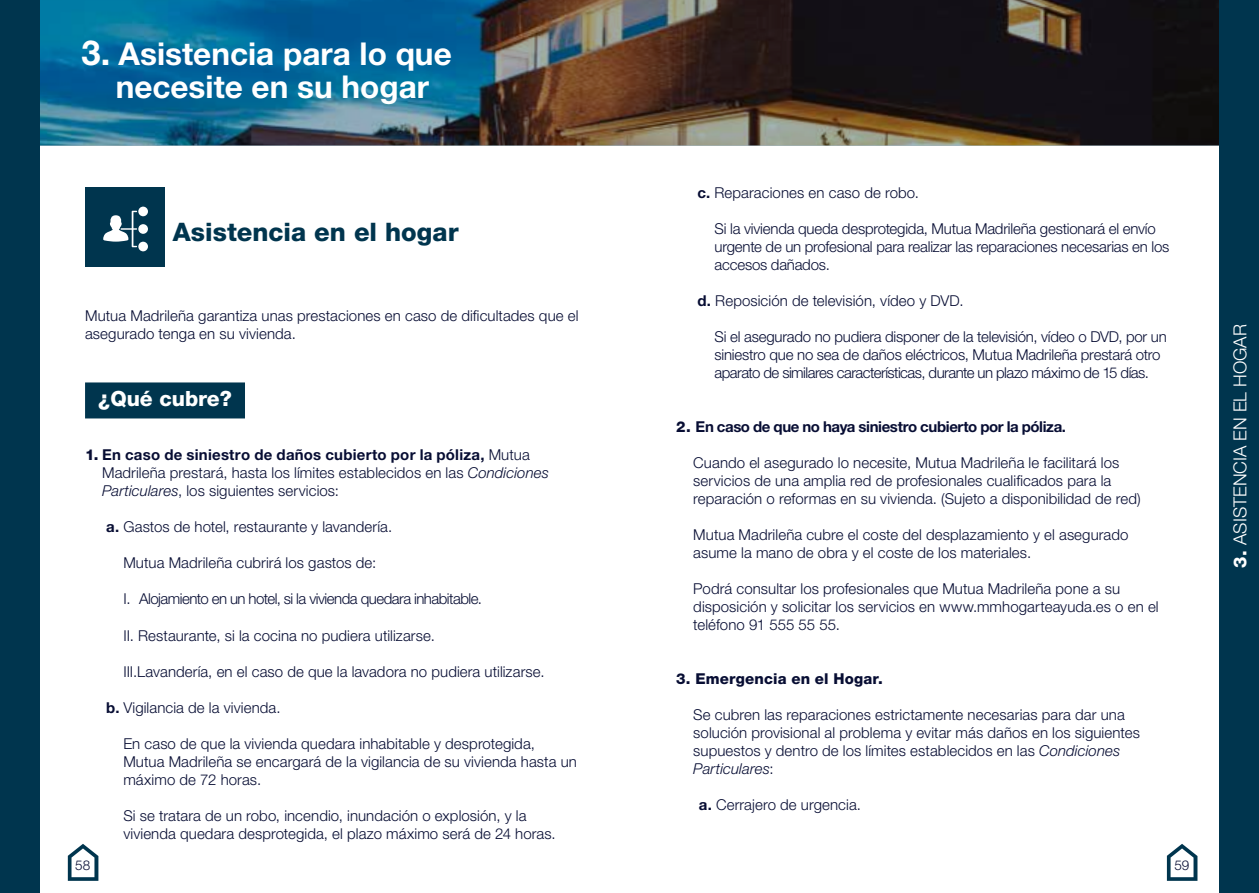
<style>
.page{position:relative;width:1259px;height:893px;background:#fff}
.page>*{position:absolute;margin:0;border:0;box-sizing:border-box;transform-origin:0 0}
.t1{font:700 31.5px/33px "Helvetica Neue LT Std";color:#fff;text-align:center}
.t2{font:800 25.5px "Helvetica Neue LT Std";color:#00354e}
.t3{font:800 21px "Helvetica Neue LT Std";color:#fff}
.t4{font:300 18px "Helvetica Neue LT Std";color:#fff}
.t5{font:300 15px/18px "Helvetica Neue LT Std";letter-spacing:.005em;color:#070d33}
.t6{font:300 15px/18px "Helvetica Neue LT Std";letter-spacing:-.015em;color:#070d33}
.t7{font:300 15px "Helvetica Neue LT Std";letter-spacing:-.035em;color:#070d33}
.t8{font:700 15px "Helvetica Neue LT Std";letter-spacing:-.025em;color:#070d33}
.t9{font:800 15px "Helvetica Neue LT Std";letter-spacing:.01em;color:#070d33}
.t10{font:300 13.5px "Helvetica Neue LT Std";color:#070d33}
.s1{font-size:34.5px}
.s2{font-weight:700}
.s3{font-weight:800}
.s4{font-style:italic}
</style>
<div class="page">
<img style="left:39px;top:0;width:1180px;height:145px">
<div style="left:1219px;top:0;width:40px;height:893px;background:#00354e"></div>
<div style="left:0;top:0;width:39px;height:893px;background:#00354e"></div>
<div style="left:85px;top:382px;width:160px;height:36px;background:#00354e"></div>
<div style="left:85px;top:187px;width:80px;height:80px;background:#00354e"></div>
<svg style="left:103px;top:207px;width:45px;height:44px"></svg>
<svg style="left:1167px;top:844px;width:30px;height:37px"></svg>
<svg style="left:68px;top:844px;width:30px;height:37px"></svg>
<h1 class="t1" style="left:82px;top:37px;width:371px"><span class="s1">3.</span> Asistencia para lo que necesite en su hogar</h1>
<h2 class="t2" style="left:173px;top:217px;width:287px">Asistencia en el hogar</h2>
<p class="t5" style="left:85px;top:306px;width:495px">Mutua Madrileña garantiza unas prestaciones en caso de dificultades que el asegurado tenga en su vivienda.</p>
<p class="t5" style="left:697px;top:183px;width:223px"><span class="s2">c.</span> Reparaciones en caso de robo.</p>
<p class="t6" style="left:714px;top:219px;width:456px">Si la vivienda queda desprotegida, Mutua Madrileña gestionará el envío urgente de un profesional para realizar las reparaciones necesarias en los accesos dañados.</p>
<p class="t5" style="left:697px;top:291px;width:267px"><span class="s2">d.</span> Reposición de televisión, vídeo y DVD.</p>
<p class="t6" style="left:714px;top:327px;width:454px">Si el asegurado no pudiera disponer de la televisión, vídeo o DVD, por un siniestro que no sea de daños eléctricos, Mutua Madrileña prestará otro aparato de similares características, durante un plazo máximo de 15 días.</p>
<h3 class="t3" style="left:98px;top:386px;width:135px">¿Qué cubre?</h3>
<p class="t5" style="left:102px;top:446px;width:448px;text-indent:-17px"><span class="s3">1.</span> <span class="s2">En caso de siniestro de daños cubierto por la póliza,</span> Mutua<br>Madrileña prestará, hasta los límites establecidos en las <span class="s4">Condiciones<br>Particulares</span>, los siguientes servicios:</p>
<p class="t5" style="left:106px;top:518px;width:287px"><span class="s2">a.</span> Gastos de hotel, restaurante y lavandería.</p>
<p class="t5" style="left:123px;top:554px;width:254px">Mutua Madrileña cubrirá los gastos de:</p>
<p class="t7" style="left:123px;top:590px;width:360px">I. Alojamiento en un hotel, si la vivienda quedara inhabitable.</p>
<p class="t5" style="left:123px;top:626px;width:313px">II. Restaurante, si la cocina no pudiera utilizarse.</p>
<p class="t5" style="left:123px;top:662px;width:423px">III.Lavandería, en el caso de que la lavadora no pudiera utilizarse.</p>
<p class="t5" style="left:106px;top:698px;width:176px"><span class="s2">b.</span> Vigilancia de la vivienda.</p>
<p class="t5" style="left:123px;top:734px;width:455px">En caso de que la vivienda quedara inhabitable y desprotegida,<br>Mutua Madrileña se encargará de la vigilancia de su vivienda hasta un máximo de 72 horas.</p>
<p class="t5" style="left:123px;top:806px;width:434px">Si se tratara de un robo, incendio, inundación o explosión, y la vivienda quedara desprotegida, el plazo máximo será de 24 horas.</p>
<p class="t10" style="left:75px;top:857px;width:17px">58</p>
<p class="t10" style="left:1174px;top:856px;width:17px">59</p>
<p class="t8" style="left:676px;top:417px;width:391px"><span class="s3">2.</span> En caso de que no haya siniestro cubierto por la póliza.</p>
<p class="t5" style="left:693px;top:453px;width:449px">Cuando el asegurado lo necesite, Mutua Madrileña le facilitará los servicios de una amplia red de profesionales cualificados para la reparación o reformas en su vivienda. (Sujeto a disponibilidad de red)</p>
<p class="t5" style="left:693px;top:525px;width:437px">Mutua Madrileña cubre el coste del desplazamiento y el asegurado asume la mano de obra y el coste de los materiales.</p>
<p class="t5" style="left:693px;top:579px;width:467px">Podrá consultar los profesionales que Mutua Madrileña pone a su disposición y solicitar los servicios en www.mmhogarteayuda.es o en el teléfono 91 555 55 55.</p>
<p class="t9" style="left:676px;top:670px;width:208px">3. Emergencia en el Hogar.</p>
<p class="t5" style="left:693px;top:705px;width:448px">Se cubren las reparaciones estrictamente necesarias para dar una solución provisional al problema y evitar más daños en los siguientes supuestos y dentro de los límites establecidos en las <span class="s4">Condiciones Particulares</span>:</p>
<p class="t5" style="left:699px;top:795px;width:164px"><span class="s2">a.</span> Cerrajero de urgencia.</p>
<p class="t4" style="left:1229px;top:568px;width:245px;rotate:-90deg"><span class="s3">3.</span> ASISTENCIA EN EL HOGAR</p>
</div>
